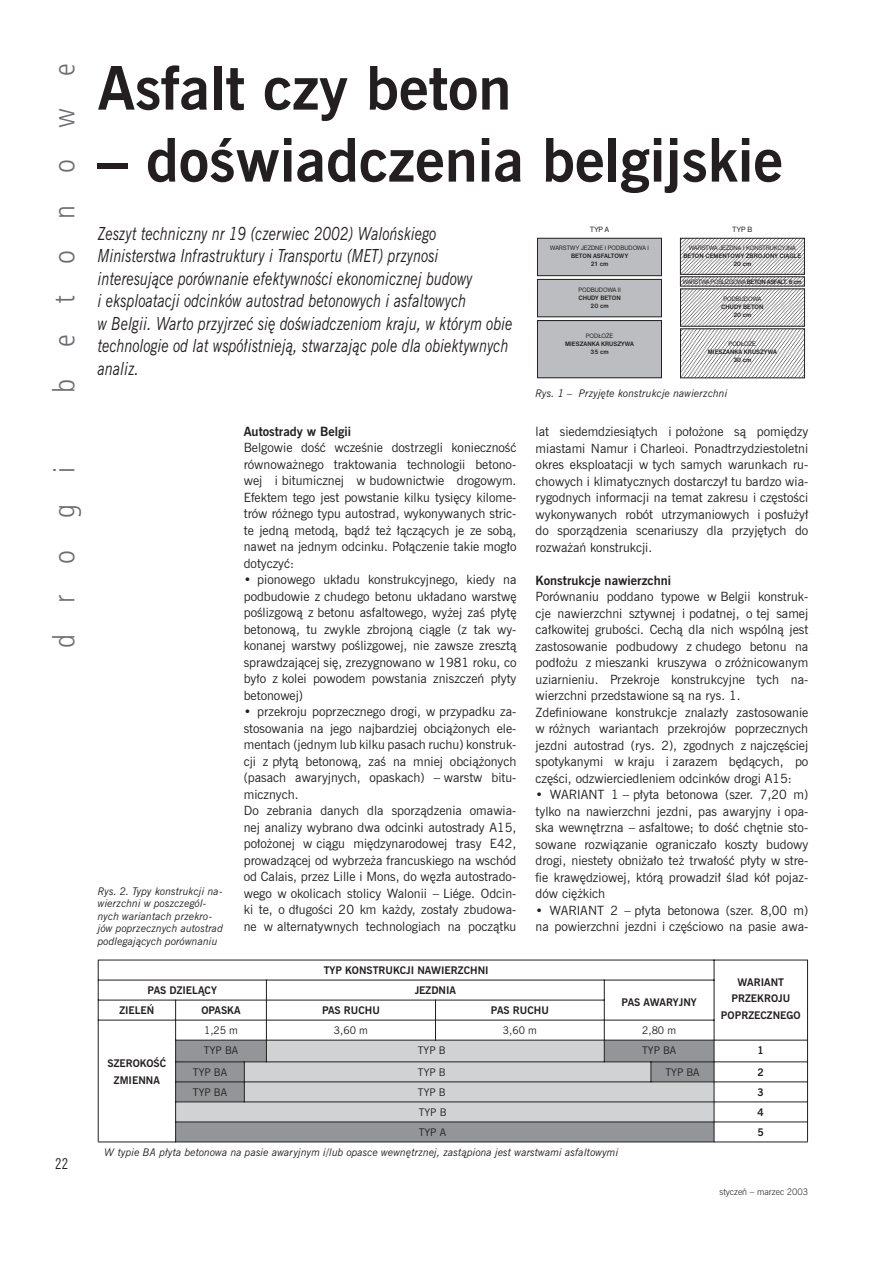
<style>
.page{position:relative;width:893px;height:1263px;background:#fff}
.page>*{position:absolute;margin:0;border:0;box-sizing:border-box;transform-origin:0 0}
.t1{font:700 60px "News Gothic PL";color:#231f20}
.t2{font:300 condensed 30px "Humanist Triple Seven PL";letter-spacing:1.05em;color:#6c6d70}
.t3{font:italic 18px/22.5px "News Gothic PL";color:#231f20;scale:.8 1}
.t4{font:condensed 15px "News Gothic PL";color:#231f20}
.t5{font:12.75px/16.5px "News Gothic PL";color:#231f20}
.t6{font:italic 10.5px/12.6px "News Gothic PL";color:#231f20}
.t7{font:700 10.5px/16.5px "News Gothic PL";color:#231f20;text-align:center}
.t8{font:10.5px "News Gothic PL";color:#231f20}
.t9{font:300 9px "News Gothic PL";color:#231f20}
.t10{font:7.95px "Nimbus San DCE";letter-spacing:.03em;color:#231f20;scale:.95 1}
.t11{font:700 6.6px/7.9px "Nimbus San DCE";color:#231f20;text-align:center;scale:.95 1}
.t12{font:6.6px/7.9px "Nimbus San DCE";color:#231f20;text-align:center;scale:.95 1}
.t13{font:6.6px "Nimbus San DCE";letter-spacing:-.05em;color:#231f20;scale:.95 1}
.s1{font-weight:700}
.s2{font-weight:400}
</style>
<div class="page">
<hr style="left:98px;top:960px;width:78px;height:1px;background:#231f20">
<hr style="left:714px;top:960px;width:93px;height:1px;background:#231f20">
<hr style="left:98px;top:980px;width:78px;height:1px;background:#231f20">
<hr style="left:98px;top:1000px;width:77px;height:1px;background:#231f20">
<hr style="left:98px;top:1020px;width:78px;height:1px;background:#231f20">
<hr style="left:651px;top:1040px;width:156px;height:1px;background:#231f20">
<hr style="left:714px;top:1061px;width:93px;height:1px;background:#231f20">
<hr style="left:651px;top:1082px;width:156px;height:1px;background:#231f20">
<hr style="left:245px;top:1102px;width:562px;height:1px;background:#231f20">
<svg style="left:98px;top:961px;width:1px;height:181px"></svg>
<hr style="left:244px;top:1122px;width:563px;height:1px;background:#231f20">
<svg style="left:175px;top:960px;width:539px;height:183px"></svg>
<svg style="left:807px;top:960px;width:1px;height:182px"></svg>
<hr style="left:98px;top:1142px;width:77px;height:1px;background:#231f20">
<hr style="left:176px;top:1142px;width:537px;height:1px;background:#231f20">
<hr style="left:714px;top:1142px;width:93px;height:1px;background:#231f20">
<div style="left:537px;top:238px;width:124px;height:38px;background:#bcbdc0;border:1px solid #231f20"></div>
<div style="left:537px;top:279px;width:124px;height:38px;background:#bcbdc0;border:1px solid #231f20"></div>
<div style="left:537px;top:320px;width:124px;height:58px;background:#bcbdc0;border:1px solid #231f20"></div>
<svg style="left:679px;top:238px;width:126px;height:140px"></svg>
<p class="t2" style="left:52px;top:393px;width:330px;rotate:-90deg">betonowe</p>
<p class="t1" style="left:98px;top:65px;width:415px">Asfalt czy beton</p>
<p class="t1" style="left:98px;top:137px;width:686px">– doÊwiadczenia belgijskie</p>
<p class="t3" style="left:98px;top:223px;width:520px">Zeszyt techniczny nr 19 (czerwiec 2002) Waloƒskiego Ministerstwa Infrastruktury i Transportu (MET) przynosi interesujàce porównanie efektywnoÊci ekonomicznej budowy<br>i eksploatacji odcinków autostrad betonowych i asfaltowych<br>w Belgii. Warto przyjrzeç si´ doÊwiadczeniom kraju, w którym obie technologie od lat wspó∏istniejà, stwarzajàc pole dla obiektywnych analiz.</p>
<p class="t10" style="left:590px;top:227px;width:22px">TYP A</p>
<p class="t10" style="left:732px;top:227px;width:22px">TYP B</p>
<p class="t12" style="left:550px;top:244px;width:105px">WARSTWY JEZDNE I PODBUDOWA I<br><span class="s1">BETON ASFALTOWY<br>21 cm</span></p>
<p class="t11" style="left:578px;top:286px;width:46px"><span class="s2">PODBUDOWA II<br></span>CHUDY BETON<br>20 cm</p>
<p class="t11" style="left:721px;top:296px;width:46px"><span class="s2">PODBUDOWA<br></span>CHUDY BETON<br>20 cm</p>
<p class="t11" style="left:683px;top:244px;width:125px"><span class="s2">WARSTWA JEZDNA I KONSTRUKCYJNA<br></span>BETON CEMENTOWY ZBROJONY CIĄGLE<br>20 cm</p>
<p class="t13" style="left:682px;top:280px;width:127px">WARSTWA POŚLIZGOWA <span class="s1">BETON ASFALT. 6 cm</span></p>
<p class="t11" style="left:565px;top:333px;width:74px"><span class="s2">PODŁOŻE<br></span>MIESZANKA KRUSZYWA<br>35 cm</p>
<p class="t11" style="left:707px;top:340px;width:74px"><span class="s2">PODŁOŻE<br></span>MIESZANKA KRUSZYWA<br>30 cm</p>
<p class="t6" style="left:535px;top:388px;width:193px">Rys. 1 – Przyj´te konstrukcje nawierzchni</p>
<p class="t2" style="left:52px;top:648px;width:183px;rotate:-90deg">drogi</p>
<p class="t4" style="left:55px;top:1158px;width:14px">22</p>
<p class="t6" style="left:98px;top:885px;width:127px">Rys. 2. Typy konstrukcji na&shy;wierzchni w poszczegól&shy;nych wariantach przekro&shy;jów poprzecznych autostrad podlegajàcych porównaniu</p>
<p class="t5" style="left:244px;top:424px;width:274px"><span class="s1">Autostrady w Belgii<br></span>Belgowie doÊç wczeÊnie dostrzegli koniecznoÊç równowa˝nego traktowania technologii betono&shy;wej i bitumicznej w budownictwie drogowym.<br>Efektem tego jest powstanie kilku tysi´cy kilome&shy;trów ró˝nego typu autostrad, wykonywanych stric&shy;te jednà metodà, bàdê te˝ ∏àczàcych je ze sobà, nawet na jednym odcinku. Po∏àczenie takie mog∏o dotyczyç:</p>
<p class="t5" style="left:244px;top:572px;width:274px;text-align:justify">• pionowego uk∏adu konstrukcyjnego, kiedy na podbudowie z chudego betonu uk∏adano warstw´ poÊlizgowà z betonu asfaltowego, wy˝ej zaÊ p∏yt´ betonowà, tu zwykle zbrojonà ciàgle (z tak wy&shy;konanej warstwy poÊlizgowej, nie zawsze zresztà sprawdzajàcej si´, zrezygnowano w 1981 roku, co by∏o z kolei powodem powstania zniszczeƒ p∏yty betonowej)</p>
<p class="t5" style="left:244px;top:704px;width:274px">• przekroju poprzecznego drogi, w przypadku za&shy;stosowania na jego najbardziej obcià˝onych ele&shy;mentach (jednym lub kilku pasach ruchu) konstruk&shy;cji z p∏ytà betonowà, zaÊ na mniej obcià˝onych (pasach awaryjnych, opaskach) – warstw bitu&shy;micznych.<br>Do zebrania danych dla sporzàdzenia omawia&shy;nej analizy wybrano dwa odcinki autostrady A15, po∏o˝onej w ciàgu mi´dzynarodowej trasy E42, prowadzàcej od wybrze˝a francuskiego na wschód od Calais, przez Lille i Mons, do w´z∏a autostrado&shy;wego w okolicach stolicy Walonii – Liége. Odcin&shy;ki te, o d∏ugoÊci 20 km ka˝dy, zosta∏y zbudowa&shy;ne w alternatywnych technologiach na poczàtku</p>
<p class="t7" style="left:324px;top:963px;width:166px">TYP KONSTRUKCJI NAWIERZCHNI</p>
<p class="t5" style="left:535px;top:424px;width:274px;text-align:justify">lat siedemdziesiàtych i po∏o˝one sà pomi´dzy miastami Namur i Charleoi. Ponadtrzydziestoletni okres eksploatacji w tych samych warunkach ru&shy;chowych i klimatycznych dostarczy∏ tu bardzo wia&shy;rygodnych informacji na temat zakresu i cz´stoÊci wykonywanych robót utrzymaniowych i pos∏u˝y∏ do sporzàdzenia scenariuszy dla przyj´tych do rozwa˝aƒ konstrukcji.</p>
<p class="t5" style="left:535px;top:573px;width:274px"><span class="s1">Konstrukcje nawierzchni<br></span>Porównaniu poddano typowe w Belgii konstruk&shy;cje nawierzchni sztywnej i podatnej, o tej samej ca∏kowitej gruboÊci. Cechà dla nich wspólnà jest zastosowanie podbudowy z chudego betonu na pod∏o˝u z mieszanki kruszywa o zró˝nicowanym uziarnieniu. Przekroje konstrukcyjne tych na&shy;wierzchni przedstawione sà na rys. 1.<br>Zdefiniowane konstrukcje znalaz∏y zastosowanie w ró˝nych wariantach przekrojów poprzecznych jezdni autostrad (rys. 2), zgodnych z najcz´Êciej spotykanymi w kraju i zarazem b´dàcych, po cz´Êci, odzwierciedleniem odcinków drogi A15:</p>
<p class="t5" style="left:535px;top:787px;width:274px;text-align:justify">• WARIANT 1 – p∏yta betonowa (szer. 7,20 m) tylko na nawierzchni jezdni, pas awaryjny i opa&shy;ska wewn´trzna – asfaltowe; to doÊç ch´tnie sto&shy;sowane rozwiàzanie ogranicza∏o koszty budowy drogi, niestety obni˝a∏o te˝ trwa∏oÊç p∏yty w stre&shy;fie kraw´dziowej, którà prowadzi∏ Êlad kó∏ pojaz&shy;dów ci´˝kich</p>
<p class="t5" style="left:535px;top:903px;width:274px">• WARIANT 2 – p∏yta betonowa (szer. 8,00 m) na powierzchni jezdni i cz´Êciowo na pasie awa-</p>
<p class="t7" style="left:148px;top:983px;width:71px">PAS DZIELÑCY</p>
<p class="t7" style="left:414px;top:983px;width:43px">JEZDNIA</p>
<p class="t7" style="left:119px;top:1003px;width:37px">ZIELE¡</p>
<p class="t7" style="left:201px;top:1003px;width:41px">OPASKA</p>
<p class="t7" style="left:322px;top:1003px;width:59px">PAS RUCHU</p>
<p class="t7" style="left:491px;top:1003px;width:59px">PAS RUCHU</p>
<p class="t7" style="left:621px;top:995px;width:77px">PAS AWARYJNY</p>
<p class="t7" style="left:721px;top:975px;width:81px">WARIANT<br>PRZEKROJU<br>POPRZECZNEGO</p>
<p class="t8" style="left:204px;top:1026px;width:35px">1,25 m</p>
<p class="t8" style="left:334px;top:1026px;width:35px">3,60 m</p>
<p class="t8" style="left:503px;top:1026px;width:35px">3,60 m</p>
<p class="t8" style="left:642px;top:1026px;width:35px">2,80 m</p>
<p class="t8" style="left:204px;top:1046px;width:36px">TYP BA</p>
<p class="t8" style="left:418px;top:1046px;width:29px">TYP B</p>
<p class="t8" style="left:642px;top:1046px;width:36px">TYP BA</p>
<p class="t7" style="left:757px;top:1043px;width:8px">1</p>
<p class="t8" style="left:193px;top:1068px;width:36px">TYP BA</p>
<p class="t8" style="left:418px;top:1068px;width:29px">TYP B</p>
<p class="t8" style="left:665px;top:1068px;width:36px">TYP BA</p>
<p class="t7" style="left:757px;top:1065px;width:8px">2</p>
<p class="t8" style="left:193px;top:1088px;width:36px">TYP BA</p>
<p class="t8" style="left:418px;top:1088px;width:29px">TYP B</p>
<p class="t7" style="left:757px;top:1085px;width:8px">3</p>
<p class="t8" style="left:419px;top:1108px;width:29px">TYP B</p>
<p class="t7" style="left:757px;top:1105px;width:8px">4</p>
<p class="t8" style="left:419px;top:1128px;width:29px">TYP A</p>
<p class="t7" style="left:757px;top:1125px;width:8px">5</p>
<p class="t6" style="left:104px;top:1147px;width:516px">W typie BA p∏yta betonowa na pasie awaryjnym i/lub opasce wewn´trznej, zastàpiona jest warstwami asfaltowymi</p>
<p class="t7" style="left:107px;top:1056px;width:60px">SZEROKOÂå<br>ZMIENNA</p>
<p class="t9" style="left:719px;top:1188px;width:90px">styczeƒ – marzec 2003</p>
</div>
